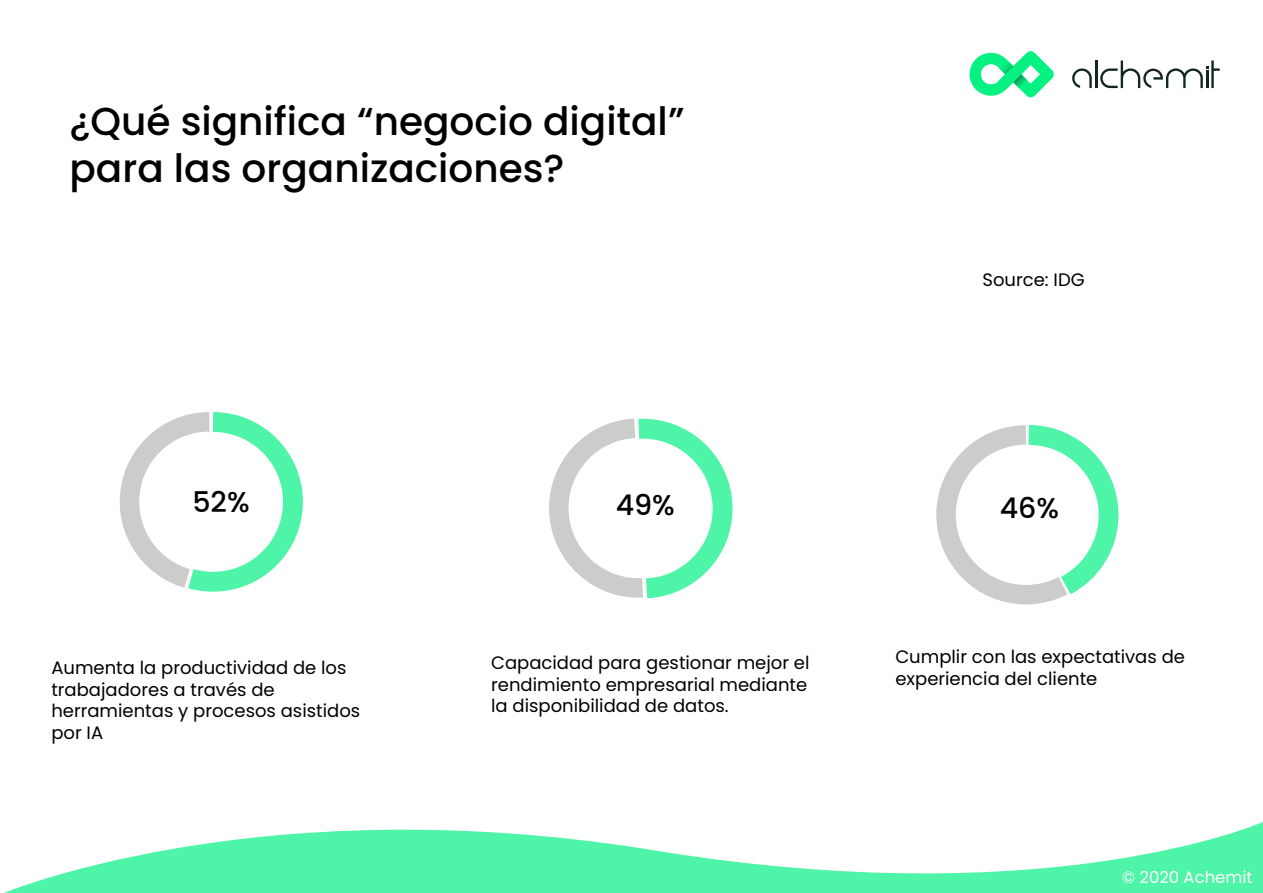
<style>
.page{position:relative;width:1263px;height:893px;background:#fff}
.page>*{position:absolute;margin:0;border:0;box-sizing:border-box;transform-origin:0 0}
.t1{font:500 39px/46.8px "Poppins";color:#000}
.t2{font:500 28.5px "Poppins";color:#000}
.t3{font:18px/21.6px "Poppins";color:#000}
.t4{font:16.5px "Poppins";color:#fff}
</style>
<div class="page">
<svg style="left:969px;top:51px;width:85px;height:46px"></svg>
<hr style="left:1095px;top:60px;width:2px;height:28px;background:#13261f">
<svg style="left:1100px;top:60px;width:120px;height:28px"></svg>
<svg style="left:1072px;top:68px;width:20px;height:20px"></svg>
<svg style="left:4px;top:822px;width:1259px;height:71px;fill:#4ef4a7"></svg>
<svg style="left:549px;top:418px;width:184px;height:181px"></svg>
<svg style="left:936px;top:425px;width:183px;height:180px"></svg>
<svg style="left:119px;top:412px;width:184px;height:180px"></svg>
<h1 class="t1" style="left:69px;top:98px;width:617px">¿Qué significa “negocio digital” para las organizaciones?</h1>
<p class="t3" style="left:982px;top:268px;width:104px">Source: IDG</p>
<h2 class="t2" style="left:192px;top:486px;width:59px">52%</h2>
<h2 class="t2" style="left:616px;top:488px;width:61px">49%</h2>
<h2 class="t2" style="left:1000px;top:491px;width:61px">46%</h2>
<p class="t3" style="left:51px;top:657px;width:310px">Aumenta la productividad de los trabajadores a través de herramientas y procesos asistidos por IA</p>
<p class="t3" style="left:491px;top:652px;width:320px">Capacidad para gestionar mejor el rendimiento empresarial mediante la disponibilidad de datos.</p>
<p class="t3" style="left:895px;top:646px;width:291px">Cumplir con las expectativas de experiencia del cliente</p>
<p class="t4" style="left:1122px;top:868px;width:132px">© 2020 Achemit</p>
</div>
